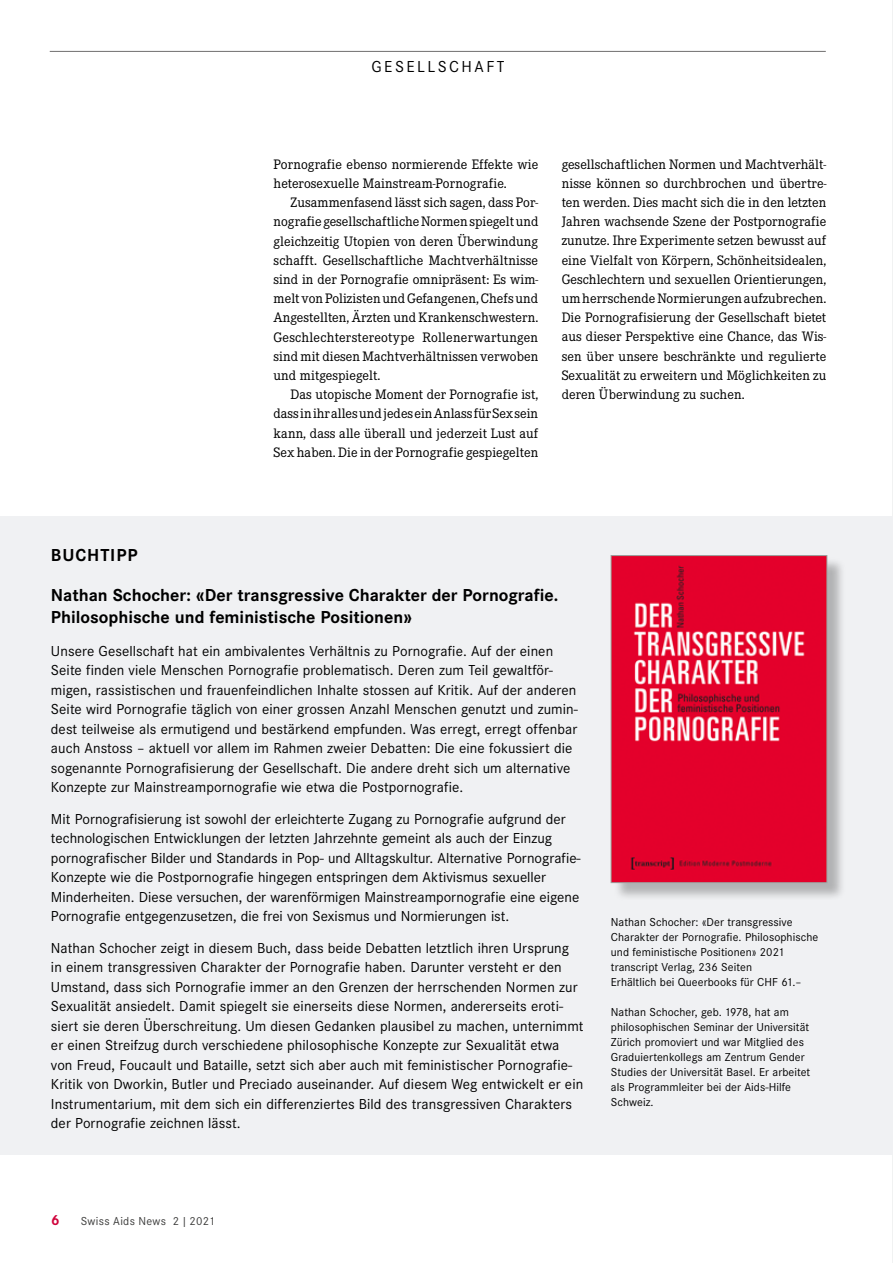
<style>
.page{position:relative;width:893px;height:1263px;background:#fff}
.page>*{position:absolute;margin:0;border:0;box-sizing:border-box;transform-origin:0 0}
.t1{font:700 18px/21.8px "Corporate STOT";color:#000}
.t2{font:700 18px "Corporate STOT";letter-spacing:.05em;color:#000}
.t3{font:16.5px "Corporate STOT";letter-spacing:.15em;color:#000}
.t4{font:15px/19.5px "Corporate STOT";letter-spacing:.005em;color:#000}
.t5{font:700 15px "Corporate STOT";color:#d0043c}
.t6{font:14.25px/19.2px "Corporate ETOT";letter-spacing:.005em;color:#000;text-align:justify}
.t7{font:12px/15px "Corporate STOT";letter-spacing:.005em;color:#000}
.t8{font:12px "Corporate STOT";letter-spacing:.025em;color:#3c3c3b}
</style>
<div class="page">
<svg style="left:892px;top:0;width:1px;height:1263px"></svg>
<hr style="left:50px;top:51px;width:776px;height:1px;background:#706f6f">
<div style="left:0;top:516px;width:893px;height:639px;background:#f0f1f3"></div>
<div style="left:613px;top:558px;width:233px;height:343px;background:#000;opacity:.26"></div>
<img style="left:613px;top:557px;width:212px;height:324px">
<div style="left:611px;top:555px;width:216px;height:328px;border:1px solid #9d9d9c"></div>
<p class="t3" style="left:372px;top:57px;width:134px">GESELLSCHAFT</p>
<p class="t6" style="left:274px;top:155px;width:266px">Pornografie ebenso normierende Effekte wie heterosexuelle Mainstream-Pornografie.</p>
<p class="t6" style="left:274px;top:193px;width:266px;text-indent:17px">Zusammenfasend lässt sich sagen, dass Por&shy;nografie gesellschaftliche Normen spiegelt und gleichzeitig Utopien von deren Überwindung schafft. Gesellschaftliche Machtverhältnisse sind in der Pornografie omnipräsent: Es wim&shy;melt von Polizisten und Gefangenen, Chefs und Angestellten, Ärzten und Krankenschwestern.<br>Geschlechterstereotype Rollenerwartungen sind mit diesen Machtverhältnissen verwoben und mitgespiegelt.</p>
<p class="t6" style="left:274px;top:385px;width:266px;text-indent:17px">Das utopische Moment der Pornografie ist, dass in ihr alles und jedes ein Anlass für Sex sein kann, dass alle überall und jederzeit Lust auf Sex haben. Die in der Pornografie gespiegelten</p>
<p class="t6" style="left:562px;top:155px;width:266px">gesellschaftlichen Normen und Machtverhält&shy;nisse können so durchbrochen und übertre&shy;ten werden. Dies macht sich die in den letzten Jahren wachsende Szene der Postpornografie zunutze. Ihre Experimente setzen bewusst auf eine Vielfalt von Körpern, Schönheitsidealen, Geschlechtern und sexuellen Orientierungen, um herrschende Normierungen aufzubrechen.<br>Die Pornografisierung der Gesellschaft bietet aus dieser Perspektive eine Chance, das Wis&shy;sen über unsere beschränkte und regulierte Sexualität zu erweitern und Möglichkeiten zu deren Überwindung zu suchen.</p>
<p class="t2" style="left:51px;top:545px;width:88px">BUCHTIPP</p>
<p class="t1" style="left:51px;top:585px;width:509px">Nathan Schocher: «Der transgressive Charakter der Pornografie.<br>Philosophische und feministische Positionen»</p>
<p class="t4" style="left:51px;top:641px;width:528px">Unsere Gesellschaft hat ein ambivalentes Verhältnis zu Pornografie. Auf der einen Seite finden viele Menschen Pornografie problematisch. Deren zum Teil gewaltför&shy;migen, rassistischen und frauenfeindlichen Inhalte stossen auf Kritik. Auf der anderen Seite wird Pornografie täglich von einer grossen Anzahl Menschen genutzt und zumin&shy;dest teilweise als ermutigend und bestärkend empfunden. Was erregt, erregt offenbar auch Anstoss – aktuell vor allem im Rahmen zweier Debatten: Die eine fokussiert die sogenannte Pornografisierung der Gesellschaft. Die andere dreht sich um alternative Konzepte zur Mainstreampornografie wie etwa die Postpornografie.</p>
<p class="t4" style="left:51px;top:809px;width:531px">Mit Pornografisierung ist sowohl der erleichterte Zugang zu Pornografie aufgrund der technologischen Entwicklungen der letzten Jahrzehnte gemeint als auch der Einzug pornografischer Bilder und Standards in Pop- und Alltagskultur. Alternative Pornografie-Konzepte wie die Postpornografie hingegen entspringen dem Aktivismus sexueller Minderheiten. Diese versuchen, der warenförmigen Mainstreampornografie eine eigene Pornografie entgegenzusetzen, die frei von Sexismus und Normierungen ist.</p>
<p class="t4" style="left:51px;top:938px;width:534px">Nathan Schocher zeigt in diesem Buch, dass beide Debatten letztlich ihren Ursprung in einem transgressiven Charakter der Pornografie haben. Darunter versteht er den Umstand, dass sich Pornografie immer an den Grenzen der herrschenden Normen zur Sexualität ansiedelt. Damit spiegelt sie einerseits diese Normen, andererseits eroti&shy;siert sie deren Überschreitung. Um diesen Gedanken plausibel zu machen, unternimmt er einen Streifzug durch verschiedene philosophische Konzepte zur Sexualität etwa von Freud, Foucault und Bataille, setzt sich aber auch mit feministischer Pornografie-Kritik von Dworkin, Butler und Preciado auseinander. Auf diesem Weg entwickelt er ein Instrumentarium, mit dem sich ein differenziertes Bild des transgressiven Charakters der Pornografie zeichnen lässt.</p>
<p class="t7" style="left:611px;top:915px;width:209px">Nathan Schocher: «Der transgressive Charakter der Pornografie. Philosophische und feministische Positionen» 2021 transcript Verlag, 236 Seiten<br>Erhältlich bei Queerbooks für CHF 61.–</p>
<p class="t7" style="left:611px;top:1005px;width:201px">Nathan Schocher, geb. 1978, hat am philosophischen Seminar der Universität Zürich promoviert und war Mitglied des Graduiertenkollegs am Zentrum Gender Studies der Universität Basel. Er arbeitet als Programmleiter bei der Aids-Hilfe Schweiz.</p>
<p class="t5" style="left:51px;top:1211px;width:10px">6</p>
<p class="t8" style="left:81px;top:1214px;width:136px">Swiss Aids News 2 | 2021</p>
</div>
